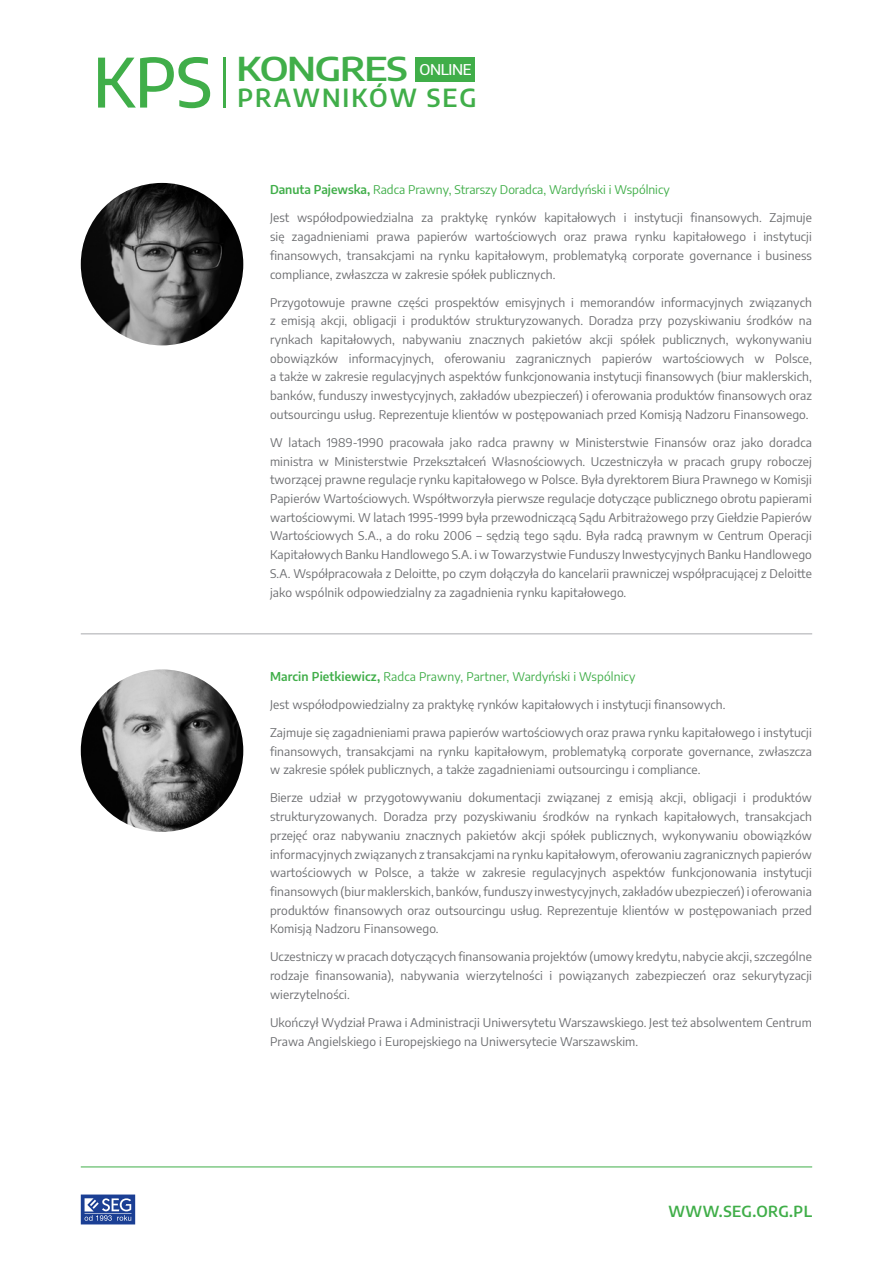
<style>
.page{position:relative;width:893px;height:1263px;background:#fff}
.page>*{position:absolute;margin:0;border:0;box-sizing:border-box;transform-origin:0 0}
.t1{font:500 67.5px "Encode Sans";color:#40ae49}
.t2{font:600 32.25px "Encode Sans";letter-spacing:-.035em;color:#40ae49;scale:1.18 1}
.t3{font:600 24.45px "Encode Sans";letter-spacing:.08em;color:#40ae49}
.t4{font:600 15px "Encode Sans";letter-spacing:.03em;color:#40ae49}
.txt_opisy{font:12px/18.8px "Encode Sans";letter-spacing:.01em;color:#6c6d70;text-align:justify}
.imie_nazwisko{font:12px "Encode Sans";color:#40ae49}
.imie_nazwisko__z_lin{font:12px "Encode Sans";letter-spacing:.01em;color:#40ae49}
.s1{font-weight:600}
</style>
<div class="page">
<div style="left:415px;top:57px;width:60px;height:25px;background:#40ae49"></div>
<hr style="left:224px;top:58px;width:2px;height:50px;background:#40ae49">
<svg style="left:81px;top:1194px;width:54px;height:30px;background:#516cad"></svg>
<hr style="left:81px;top:1166px;width:731px;height:1px;background:#40ae49">
<hr style="left:81px;top:634px;width:731px;height:1px;background:#a8a9ad">
<img style="left:81px;top:183px;width:162px;height:162px;border-radius:81px">
<img style="left:81px;top:669px;width:162px;height:163px;border-radius:81px">
<h1 class="t1" style="left:93px;top:35px;width:121px">KPS</h1>
<h2 class="t2" style="left:236px;top:46px;width:201px">KONGRES <sup>ONLINE</sup></h2>
<h3 class="t3" style="left:238px;top:80px;width:240px">PRAWNIKÓW SEG</h3>
<p class="imie_nazwisko" style="left:270px;top:181px;width:401px"><span class="s1">Danuta Pajewska,</span> Radca Prawny, Strarszy Doradca, Wardyński i Wspólnicy</p>
<p class="txt_opisy" style="left:270px;top:208px;width:543px">Jest współodpowiedzialna za praktykę rynków kapitałowych i instytucji finansowych. Zajmuje się zagadnieniami prawa papierów wartościowych oraz prawa rynku kapitałowego i instytucji finansowych, transakcjami na rynku kapitałowym, problematyką corporate governance i business compliance, zwłaszcza w zakresie spółek publicznych.</p>
<p class="txt_opisy" style="left:270px;top:292px;width:543px">Przygotowuje prawne części prospektów emisyjnych i memorandów informacyjnych związanych z emisją akcji, obligacji i produktów strukturyzowanych. Doradza przy pozyskiwaniu środków na rynkach kapitałowych, nabywaniu znacznych pakietów akcji spółek publicznych, wykonywaniu obowiązków informacyjnych, oferowaniu zagranicznych papierów wartościowych w Polsce, a także w zakresie regulacyjnych aspektów funkcjonowania instytucji finansowych (biur maklerskich, banków, funduszy inwestycyjnych, zakładów ubezpieczeń) i oferowania produktów finansowych oraz outsourcingu usług. Reprezentuje klientów w postępowaniach przed Komisją Nadzoru Finansowego.</p>
<p class="txt_opisy" style="left:270px;top:432px;width:543px">W latach 1989-1990 pracowała jako radca prawny w Ministerstwie Finansów oraz jako doradca ministra w Ministerstwie Przekształceń Własnościowych. Uczestniczyła w pracach grupy roboczej tworzącej prawne regulacje rynku kapitałowego w Polsce. Była dyrektorem Biura Prawnego w Komisji Papierów Wartościowych. Współtworzyła pierwsze regulacje dotyczące publicznego obrotu papierami wartościowymi. W latach 1995-1999 była przewodniczącą Sądu Arbitrażowego przy Giełdzie Papierów Wartościowych S.A., a do roku 2006 – sędzią tego sądu. Była radcą prawnym w Centrum Operacji Kapitałowych Banku Handlowego S.A. i w Towarzystwie Funduszy Inwestycyjnych Banku Handlowego S.A. Współpracowała z Deloitte, po czym dołączyła do kancelarii prawniczej współpracującej z Deloitte jako wspólnik odpowiedzialny za zagadnienia rynku kapitałowego.</p>
<p class="imie_nazwisko__z_lin" style="left:270px;top:668px;width:367px"><span class="s1">Marcin Pietkiewicz,</span> Radca Prawny, Partner, Wardyński i Wspólnicy</p>
<p class="txt_opisy" style="left:270px;top:694px;width:457px">Jest współodpowiedzialny za praktykę rynków kapitałowych i instytucji finansowych.</p>
<p class="txt_opisy" style="left:270px;top:722px;width:543px">Zajmuje się zagadnieniami prawa papierów wartościowych oraz prawa rynku kapitałowego i instytucji finansowych, transakcjami na rynku kapitałowym, problematyką corporate governance, zwłaszcza w zakresie spółek publicznych, a także zagadnieniami outsourcingu i compliance.</p>
<p class="txt_opisy" style="left:270px;top:788px;width:543px">Bierze udział w przygotowywaniu dokumentacji związanej z emisją akcji, obligacji i produktów strukturyzowanych. Doradza przy pozyskiwaniu środków na rynkach kapitałowych, transakcjach przejęć oraz nabywaniu znacznych pakietów akcji spółek publicznych, wykonywaniu obowiązków informacyjnych związanych z transakcjami na rynku kapitałowym, oferowaniu zagranicznych papierów wartościowych w Polsce, a także w zakresie regulacyjnych aspektów funkcjonowania instytucji finansowych (biur maklerskich, banków, funduszy inwestycyjnych, zakładów ubezpieczeń) i oferowania produktów finansowych oraz outsourcingu usług. Reprezentuje klientów w postępowaniach przed Komisją Nadzoru Finansowego.</p>
<p class="txt_opisy" style="left:270px;top:947px;width:543px">Uczestniczy w pracach dotyczących finansowania projektów (umowy kredytu, nabycie akcji, szczególne rodzaje finansowania), nabywania wierzytelności i powiązanych zabezpieczeń oraz sekurytyzacji wierzytelności.</p>
<p class="txt_opisy" style="left:270px;top:1012px;width:543px">Ukończył Wydział Prawa i Administracji Uniwersytetu Warszawskiego. Jest też absolwentem Centrum<br>Prawa Angielskiego i Europejskiego na Uniwersytecie Warszawskim.</p>
<p class="t4" style="left:668px;top:1200px;width:145px">WWW.SEG.ORG.PL</p>
</div>
